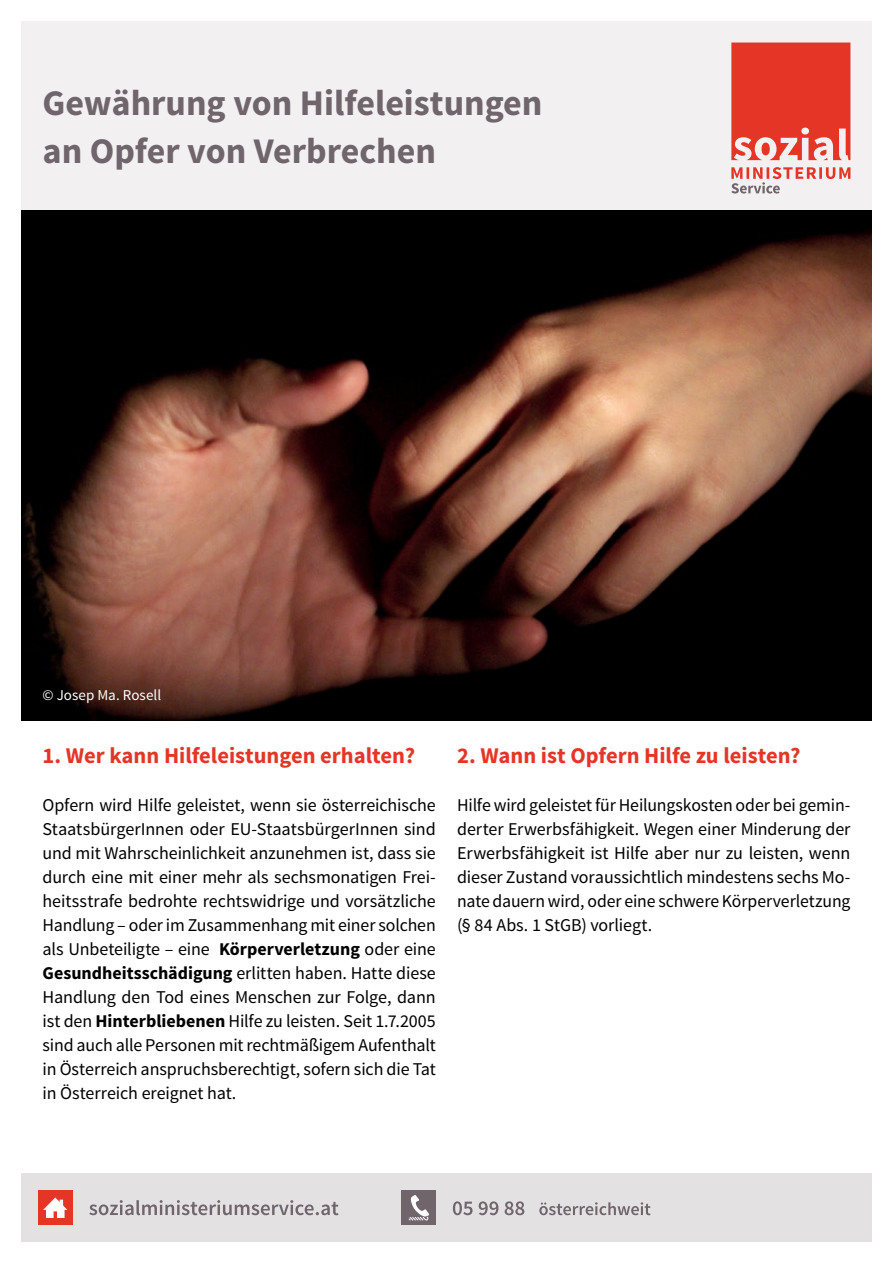
<style>
.page{position:relative;width:893px;height:1263px;background:#fff}
.page>*{position:absolute;margin:0;border:0;box-sizing:border-box;transform-origin:0 0}
.t1{font:700 36px "Source Sans Pro";color:#6f656b}
.Überschrift_1_Ebene{font:700 22.5px "Source Sans Pro";color:#e53527}
.Fliesstext{font:18px/24px "Source Sans Pro";letter-spacing:-.005em;color:#000;text-align:justify}
.Fliesstext-2{font:15px "Source Sans Pro";letter-spacing:.005em;color:#fff}
.s1{font-weight:700}
</style>
<div class="page">
<div style="left:21px;top:21px;width:851px;height:190px;background:#f2f0f1"></div>
<img style="left:21px;top:211px;width:851px;height:510px">
<svg style="left:731px;top:43px;width:119px;height:151px"></svg>
<div style="left:21px;top:1174px;width:851px;height:68px;background:#e4e1e3"></div>
<div style="left:38px;top:1191px;width:34px;height:34px;background:#e53527"></div>
<svg style="left:43px;top:1197px;width:24px;height:21px"></svg>
<div style="left:402px;top:1191px;width:34px;height:34px;background:#6f656b"></div>
<svg style="left:408px;top:1195px;width:21px;height:25px"></svg>
<svg style="left:453px;top:1201px;width:71px;height:14px"></svg>
<svg style="left:539px;top:1202px;width:111px;height:13px"></svg>
<svg style="left:89px;top:1200px;width:249px;height:15px"></svg>
<p class="t1" style="left:43px;top:79px;width:501px">Gewährung von Hilfeleistungen</p>
<p class="t1" style="left:43px;top:127px;width:395px">an Opfer von Verbrechen</p>
<p class="Fliesstext-2" style="left:43px;top:685px;width:120px">© Josep Ma. Rosell</p>
<p class="Überschrift_1_Ebene" style="left:43px;top:741px;width:374px">1. Wer kann Hilfeleistungen erhalten?</p>
<p class="Fliesstext" style="left:43px;top:793px;width:395px">Opfern wird Hilfe geleistet, wenn sie österreichische StaatsbürgerInnen oder EU-StaatsbürgerInnen sind und mit Wahrscheinlichkeit anzunehmen ist, dass sie durch eine mit einer mehr als sechsmonatigen Frei&shy;heitsstrafe bedrohte rechtswidrige und vorsätzliche Handlung – oder im Zusammenhang mit einer solchen als Unbeteiligte – eine <span class="s1">Körperverletzung</span> oder eine <span class="s1">Gesundheitsschädigung</span> erlitten haben. Hatte diese Handlung den Tod eines Menschen zur Folge, dann ist den <span class="s1">Hinterbliebenen</span> Hilfe zu leisten. Seit 1.7.2005 sind auch alle Personen mit rechtmäßigem Aufenthalt in Österreich anspruchsberechtigt, sofern sich die Tat in Österreich ereignet hat.</p>
<p class="Überschrift_1_Ebene" style="left:457px;top:741px;width:345px">2. Wann ist Opfern Hilfe zu leisten?</p>
<p class="Fliesstext" style="left:457px;top:793px;width:395px">Hilfe wird geleistet für Heilungskosten oder bei gemin&shy;derter Erwerbsfähigkeit. Wegen einer Minderung der Erwerbsfähigkeit ist Hilfe aber nur zu leisten, wenn dieser Zustand voraussichtlich mindestens sechs Mo&shy;nate dauern wird, oder eine schwere Körperverletzung (§ 84 Abs. 1 StGB) vorliegt.</p>
</div>
